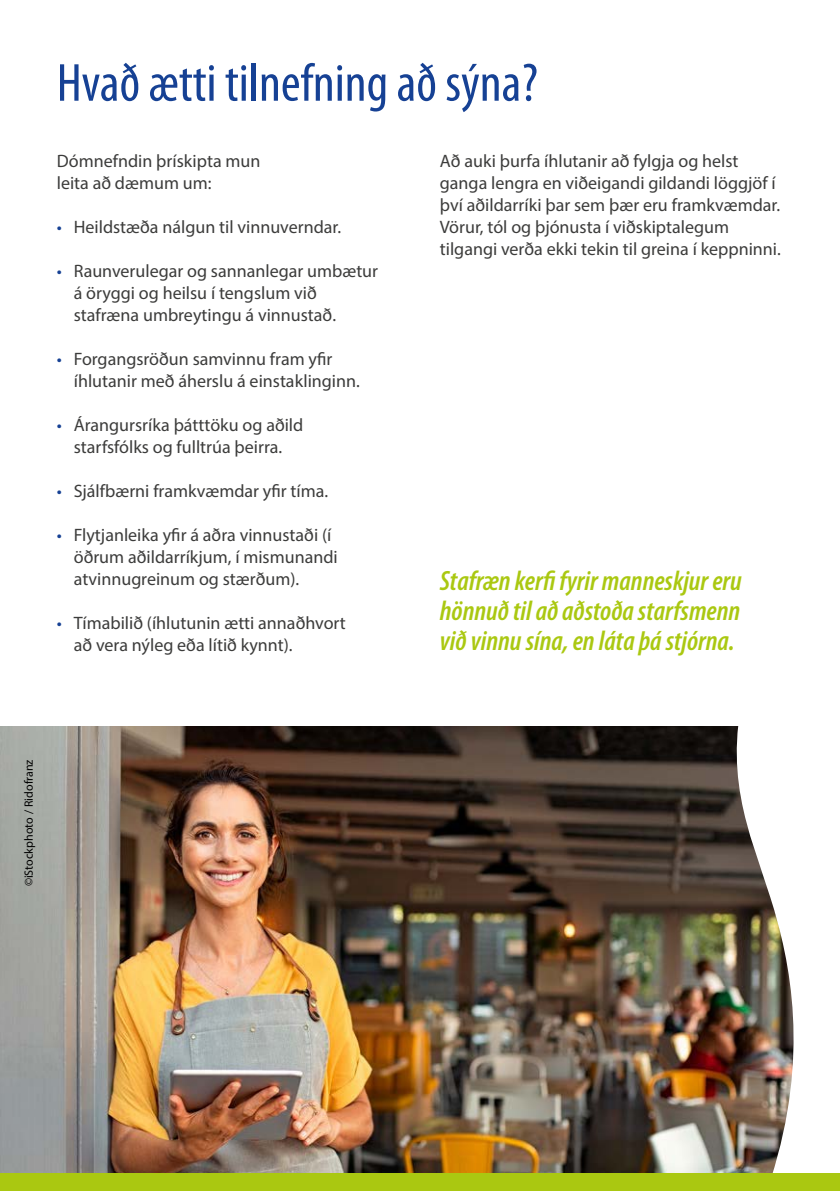
<style>
.page{position:relative;width:840px;height:1191px;background:#fff}
.page>*{position:absolute;margin:0;border:0;box-sizing:border-box;transform-origin:0 0}
.Title_H1{font:condensed 54px "Myriad Pro";color:#164194}
.catch_phrase{font:italic 600 condensed 28px/30px "Myriad Pro";color:#aac811;text-align:justify}
.t1{font:18px/22px "Myriad Pro";color:#3c3c3b}
.t2{font:12px "Myriad Pro";color:#000}
.s1{color:#164194}
</style>
<div class="page">
<img style="left:0;top:727px;width:719px;height:447px">
<img style="left:719px;top:726px;width:120px;height:448px">
<div style="left:0;top:1174px;width:839px;height:17px;background:#aac811"></div>
<h1 class="Title_H1" style="left:57px;top:50px;width:482px">Hvað ætti tilnefning að sýna?</h1>
<p class="t1" style="left:57px;top:149px;width:205px">Dómnefndin þrískipta mun leita að dæmum um:</p>
<p class="t1" style="left:57px;top:215px;width:286px"><span class="s1">•</span> Heildstæða nálgun til vinnuverndar.</p>
<p class="t1" style="left:74px;top:259px;width:306px;text-indent:-17px"><span class="s1">•</span> Raunverulegar og sannanlegar umbætur á öryggi og heilsu í tengslum við stafræna umbreytingu á vinnustað.</p>
<p class="t1" style="left:74px;top:347px;width:287px;text-indent:-17px"><span class="s1">•</span> Forgangsröðun samvinnu fram yfir íhlutanir með áherslu á einstaklinginn.</p>
<p class="t1" style="left:57px;top:413px;width:248px;text-align:center"><span class="s1">•</span> Árangursríka þátttöku og aðild starfsfólks og fulltrúa þeirra.</p>
<p class="t1" style="left:57px;top:479px;width:273px"><span class="s1">•</span> Sjálfbærni framkvæmdar yfir tíma.</p>
<p class="t1" style="left:74px;top:523px;width:265px;text-indent:-17px"><span class="s1">•</span> Flytjanleika yfir á aðra vinnustaði (í öðrum aðildarríkjum, í mismunandi atvinnugreinum og stærðum).</p>
<p class="t1" style="left:74px;top:611px;width:273px;text-indent:-17px"><span class="s1">•</span> Tímabilið (íhlutunin ætti annaðhvort að vera nýleg eða lítið kynnt).</p>
<p class="t1" style="left:439px;top:149px;width:342px">Að auki þurfa íhlutanir að fylgja og helst ganga lengra en viðeigandi gildandi löggjöf í því aðildarríki þar sem þær eru framkvæmdar.<br>Vörur, tól og þjónusta í viðskiptalegum tilgangi verða ekki tekin til greina í keppninni.</p>
<p class="catch_phrase" style="left:439px;top:566px;width:303px">Stafræn kerfi fyrir manneskjur eru hönnuð til að aðstoða starfsmenn við vinnu sína, en láta þá stjórna.</p>
<p class="t2" style="left:21px;top:886px;width:128px;rotate:-90deg">©iStockphoto / Ridofranz</p>
</div>
